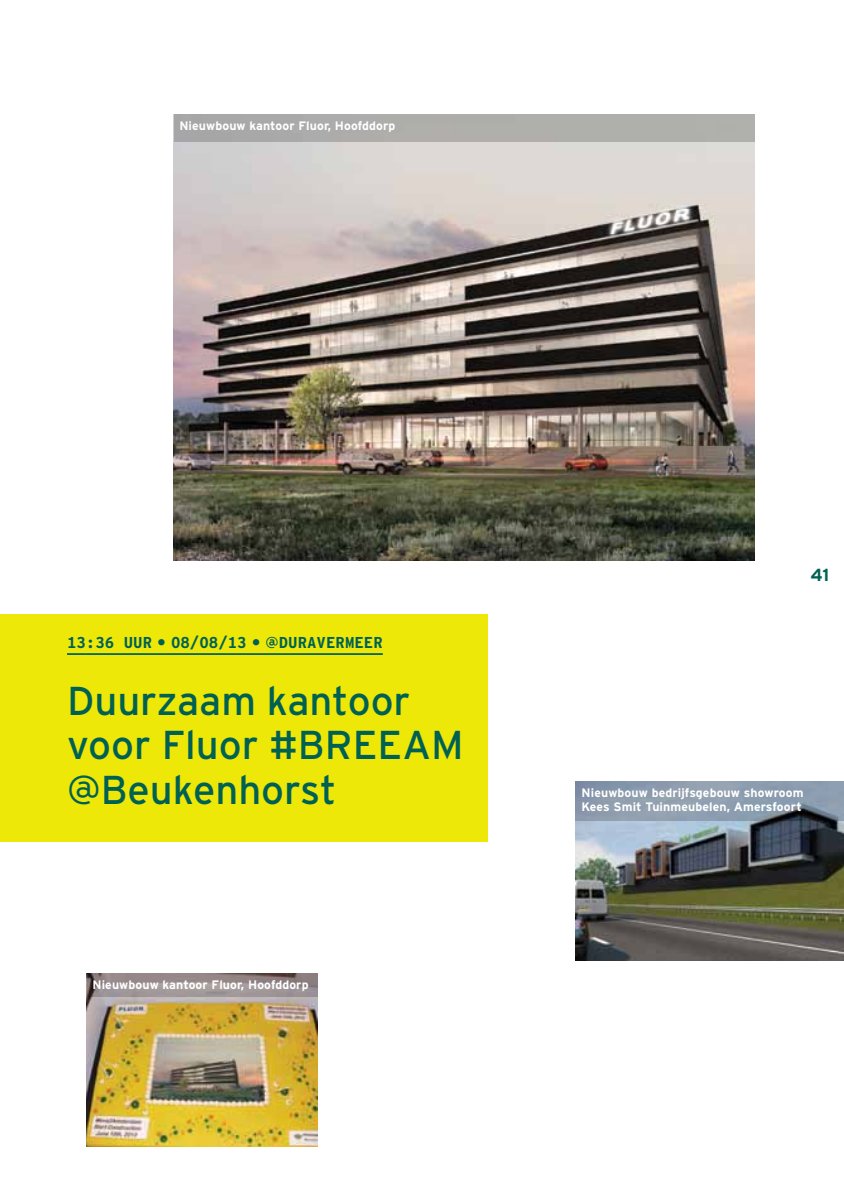
<style>
.page{position:relative;width:844px;height:1191px;background:#fff}
.page>*{position:absolute;margin:0;border:0;box-sizing:border-box;transform-origin:0 0}
.t1{font:40.25px/44.6px "Interstate";color:#006153}
.t2{font:700 17.5px "Interstate";color:#006153}
.t3{font:700 15.75px "Interstate Mono";color:#006153}
.t4{font:700 12.25px/14px "Interstate";letter-spacing:.01em;color:#fff}
.s1{font-family:"Interstate"}
</style>
<div class="page">
<img style="left:174px;top:142px;width:580px;height:419px">
<img style="left:87px;top:996px;width:230px;height:150px">
<div style="left:0;top:614px;width:487px;height:228px;background:#eee809"></div>
<hr style="left:67px;top:653px;width:316px;height:2px;background:#006153">
<div style="left:174px;top:114px;width:580px;height:28px;background:#afaeac"></div>
<svg style="left:87px;top:973px;width:230px;height:23px;background:#95898a"></svg>
<img style="left:575px;top:821px;width:268px;height:139px">
<svg style="left:575px;top:781px;width:268px;height:40px;background:#8796a7"></svg>
<p class="t4" style="left:179px;top:118px;width:217px">Nieuwbouw kantoor Fluor, Hoofddorp</p>
<p class="t3" style="left:67px;top:633px;width:317px">13:36 UUR • 08/08/13 • <span class="s1">@</span>DURAVERMEER</p>
<h1 class="t1" style="left:67px;top:678px;width:398px">Duurzaam kantoor voor Fluor #BREEAM @Beukenhorst</h1>
<p class="t4" style="left:92px;top:977px;width:217px">Nieuwbouw kantoor Fluor, Hoofddorp</p>
<h2 class="t2" style="left:810px;top:564px;width:20px">41</h2>
<p class="t4" style="left:581px;top:785px;width:223px">Nieuwbouw bedrijfsgebouw showroom<br>Kees Smit Tuinmeubelen, Amersfoort</p>
</div>
